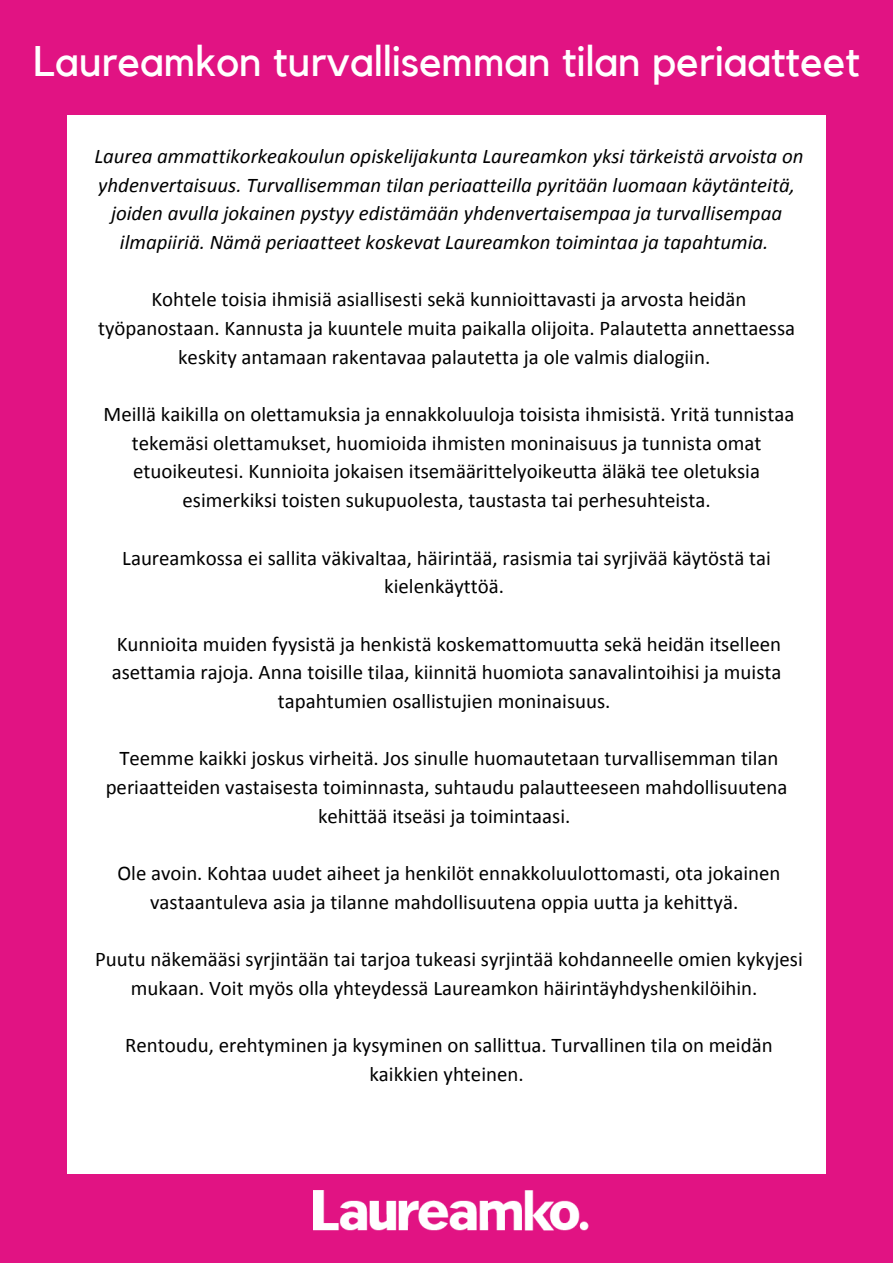
<style>
.page{position:relative;width:893px;height:1263px;background:#e11383}
.page>*{position:absolute;margin:0;border:0;box-sizing:border-box;transform-origin:0 0}
.t1{font:42.6px "Kollektif";color:#fff}
.t2{font:20.85px/28.7px "Calibri";color:#000;text-align:center}
.t3{font:italic 20.85px/28.7px "Calibri";color:#000;text-align:center}
</style>
<div class="page">
<div style="left:67px;top:115px;width:759px;height:1059px;background:#fff"></div>
<img style="left:313px;top:1190px;width:276px;height:41px">
<p class="t1" style="left:33px;top:42px;width:828px">Laureamkon turvallisemman tilan periaatteet</p>
<p class="t3" style="left:94px;top:143px;width:710px">Laurea ammattikorkeakoulun opiskelijakunta Laureamkon yksi tärkeistä arvoista on yhdenvertaisuus. Turvallisemman tilan periaatteilla pyritään luomaan käytänteitä, joiden avulla jokainen pystyy edistämään yhdenvertaisempaa ja turvallisempaa ilmapiiriä. Nämä periaatteet koskevat Laureamkon toimintaa ja tapahtumia.</p>
<p class="t2" style="left:98px;top:287px;width:698px">Kohtele toisia ihmisiä asiallisesti sekä kunnioittavasti ja arvosta heidän työpanostaan. Kannusta ja kuuntele muita paikalla olijoita. Palautetta annettaessa keskity antamaan rakentavaa palautetta ja ole valmis dialogiin.</p>
<p class="t2" style="left:104px;top:402px;width:692px">Meillä kaikilla on olettamuksia ja ennakkoluuloja toisista ihmisistä. Yritä tunnistaa tekemäsi olettamukset, huomioida ihmisten moninaisuus ja tunnista omat etuoikeutesi. Kunnioita jokaisen itsemäärittelyoikeutta äläkä tee oletuksia esimerkiksi toisten sukupuolesta, taustasta tai perhesuhteista.</p>
<p class="t2" style="left:122px;top:545px;width:650px">Laureamkossa ei sallita väkivaltaa, häirintää, rasismia tai syrjivää käytöstä tai kielenkäyttöä.</p>
<p class="t2" style="left:112px;top:631px;width:671px">Kunnioita muiden fyysistä ja henkistä koskemattomuutta sekä heidän itselleen asettamia rajoja. Anna toisille tilaa, kiinnitä huomiota sanavalintoihisi ja muista tapahtumien osallistujien moninaisuus.</p>
<p class="t2" style="left:106px;top:746px;width:683px">Teemme kaikki joskus virheitä. Jos sinulle huomautetaan turvallisemman tilan periaatteiden vastaisesta toiminnasta, suhtaudu palautteeseen mahdollisuutena kehittää itseäsi ja toimintaasi.</p>
<p class="t2" style="left:117px;top:861px;width:664px">Ole avoin. Kohtaa uudet aiheet ja henkilöt ennakkoluulottomasti, ota jokainen vastaantuleva asia ja tilanne mahdollisuutena oppia uutta ja kehittyä.</p>
<p class="t2" style="left:95px;top:947px;width:709px">Puutu näkemääsi syrjintään tai tarjoa tukeasi syrjintää kohdanneelle omien kykyjesi mukaan. Voit myös olla yhteydessä Laureamkon häirintäyhdyshenkilöihin.</p>
<p class="t2" style="left:125px;top:1033px;width:649px">Rentoudu, erehtyminen ja kysyminen on sallittua. Turvallinen tila on meidän kaikkien yhteinen.</p>
</div>
